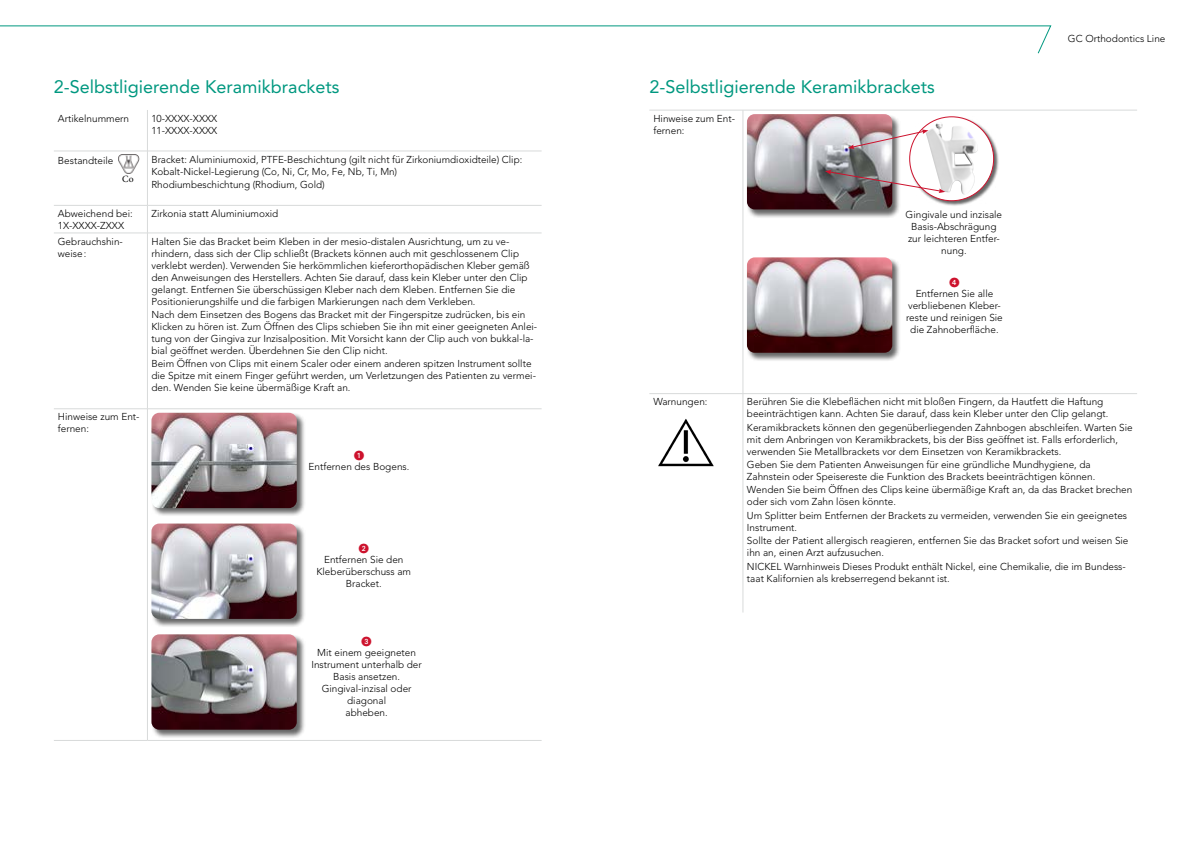
<style>
.page{position:relative;width:1191px;height:842px;background:#fff}
.page>*{position:absolute;margin:0;border:0;box-sizing:border-box;transform-origin:0 0}
.Sub_title{font:18px "Avenir LT Std";color:#009880}
.texte{font:300 10px/12px "Avenir LT Std";color:#000}
.t1{font:9.6px "Minion Pro";color:#000}
.s1{color:#cd122d}
</style>
<div class="page">
<svg style="left:0;top:25px;width:1051px;height:29px"></svg>
<hr style="left:743px;top:110px;width:1px;height:283px;background:#d8dada">
<hr style="left:743px;top:394px;width:1px;height:218px;background:#d8dada">
<hr style="left:649px;top:110px;width:94px;height:1px;background:#d8dada">
<hr style="left:743px;top:110px;width:394px;height:1px;background:#d8dada">
<hr style="left:649px;top:393px;width:94px;height:1px;background:#d8dada">
<hr style="left:743px;top:393px;width:394px;height:1px;background:#d8dada">
<div style="left:747px;top:257px;width:154px;height:104px;background:#000;opacity:.6"></div>
<img style="left:747px;top:257px;width:145px;height:96px">
<div style="left:747px;top:114px;width:154px;height:104px;background:#000;opacity:.6"></div>
<img style="left:747px;top:114px;width:145px;height:95px">
<div style="left:909px;top:117px;width:90px;height:90px;background:#000;opacity:.6"></div>
<div style="left:909px;top:117px;width:84px;height:84px;background:#fff;border-radius:50%"></div>
<img style="left:925px;top:122px;width:53px;height:72px">
<svg style="left:848px;top:129px;width:80px;height:20px"></svg>
<svg style="left:825px;top:170px;width:120px;height:23px"></svg>
<img style="left:658px;top:419px;width:56px;height:48px">
<hr style="left:147px;top:110px;width:1px;height:41px;background:#d8dada">
<hr style="left:54px;top:151px;width:93px;height:1px;background:#d8dada">
<hr style="left:147px;top:151px;width:394px;height:1px;background:#d8dada">
<hr style="left:147px;top:151px;width:1px;height:54px;background:#d8dada">
<hr style="left:54px;top:205px;width:93px;height:1px;background:#d8dada">
<hr style="left:147px;top:205px;width:394px;height:1px;background:#d8dada">
<svg style="left:147px;top:206px;width:1px;height:27px"></svg>
<hr style="left:54px;top:233px;width:93px;height:1px;background:#d8dada">
<hr style="left:147px;top:233px;width:394px;height:1px;background:#d8dada">
<hr style="left:147px;top:233px;width:1px;height:176px;background:#d8dada">
<hr style="left:54px;top:409px;width:93px;height:1px;background:#d8dada">
<hr style="left:147px;top:409px;width:394px;height:1px;background:#d8dada">
<hr style="left:147px;top:409px;width:1px;height:331px;background:#d8dada">
<hr style="left:54px;top:740px;width:93px;height:1px;background:#d8dada">
<hr style="left:147px;top:740px;width:394px;height:1px;background:#d8dada">
<img style="left:118px;top:155px;width:22px;height:19px">
<div style="left:151px;top:413px;width:154px;height:104px;background:#000;opacity:.6"></div>
<img style="left:151px;top:413px;width:146px;height:95px">
<div style="left:151px;top:523px;width:154px;height:104px;background:#000;opacity:.6"></div>
<img style="left:151px;top:523px;width:146px;height:96px">
<div style="left:151px;top:634px;width:154px;height:104px;background:#000;opacity:.6"></div>
<img style="left:151px;top:634px;width:146px;height:96px">
<p class="Sub_title" style="left:54px;top:76px;width:287px">2-Selbstligierende Keramikbrackets</p>
<p class="texte" style="left:58px;top:112px;width:73px">Artikelnummern</p>
<p class="texte" style="left:151px;top:112px;width:67px">10-XXXX-XXXX<br>11-XXXX-XXXX</p>
<p class="texte" style="left:58px;top:154px;width:57px">Bestandteile</p>
<p class="t1" style="left:122px;top:173px;width:13px">Co</p>
<p class="texte" style="left:151px;top:153px;width:372px">Bracket: Aluminiumoxid, PTFE-Beschichtung (gilt nicht für Zirkoniumdioxidteile) Clip:<br>Kobalt-Nickel-Legierung (Co, Ni, Cr, Mo, Fe, Nb, Ti, Mn)</p>
<p class="texte" style="left:151px;top:179px;width:175px">Rhodiumbeschichtung (Rhodium, Gold)</p>
<p class="texte" style="left:58px;top:208px;width:76px">Abweichend bei:<br>1X-XXXX-ZXXX</p>
<p class="texte" style="left:151px;top:208px;width:128px">Zirkonia statt Aluminiumoxid</p>
<p class="texte" style="left:58px;top:235px;width:67px">Gebrauchshin&shy;weise:</p>
<p class="texte" style="left:151px;top:235px;width:380px">Halten Sie das Bracket beim Kleben in der mesio-distalen Ausrichtung, um zu ve&shy;rhindern, dass sich der Clip schließt (Brackets können auch mit geschlossenem Clip verklebt werden). Verwenden Sie herkömmlichen kieferorthopädischen Kleber gemäß den Anweisungen des Herstellers. Achten Sie darauf, dass kein Kleber unter den Clip gelangt. Entfernen Sie überschüssigen Kleber nach dem Kleben. Entfernen Sie die Positionierungshilfe und die farbigen Markierungen nach dem Verkleben.</p>
<p class="texte" style="left:151px;top:308px;width:387px">Nach dem Einsetzen des Bogens das Bracket mit der Fingerspitze zudrücken, bis ein Klicken zu hören ist. Zum Öffnen des Clips schieben Sie ihn mit einer geeigneten Anlei&shy;tung von der Gingiva zur Inzisalposition. Mit Vorsicht kann der Clip auch von bukkal-la&shy;bial geöffnet werden. Überdehnen Sie den Clip nicht.</p>
<p class="texte" style="left:151px;top:358px;width:386px">Beim Öffnen von Clips mit einem Scaler oder einem anderen spitzen Instrument sollte die Spitze mit einem Finger geführt werden, um Verletzungen des Patienten zu vermei&shy;den. Wenden Sie keine übermäßige Kraft an.</p>
<p class="texte" style="left:58px;top:411px;width:83px">Hinweise zum Ent&shy;fernen:</p>
<p class="texte" style="left:308px;top:461px;width:102px">Entfernen des Bogens.</p>
<p class="texte" style="left:324px;top:554px;width:81px">Entfernen Sie den</p>
<p class="texte" style="left:316px;top:566px;width:96px">Kleberüberschuss am</p>
<p class="texte" style="left:346px;top:578px;width:37px">Bracket.</p>
<p class="texte" style="left:311px;top:646px;width:112px;text-align:center">Mit einem geeigneten<br>Instrument unterhalb der<br>Basis ansetzen.</p>
<p class="texte" style="left:322px;top:682px;width:91px;text-align:center">Gingival-inzisal oder diagonal</p>
<p class="texte" style="left:345px;top:706px;width:44px">abheben.</p>
<p class="Sub_title" style="left:649px;top:76px;width:287px">2-Selbstligierende Keramikbrackets</p>
<p class="texte" style="left:653px;top:112px;width:83px">Hinweise zum Ent&shy;fernen:</p>
<p class="texte" style="left:905px;top:208px;width:98px">Gingivale und inzisale</p>
<p class="texte" style="left:911px;top:220px;width:87px">Basis-Abschrägung</p>
<p class="texte" style="left:908px;top:232px;width:93px;text-align:center">zur leichteren Entfer&shy;nung.</p>
<p class="texte" style="left:906px;top:276px;width:98px;text-align:center"><span class="s1">✔<br></span>Entfernen Sie alle verbliebenen Kleber&shy;reste und reinigen Sie die Zahnoberfläche.</p>
<p class="texte" style="left:1068px;top:32px;width:99px">GC Orthodontics Line</p>
<p class="texte" style="left:653px;top:396px;width:56px">Warnungen:</p>
<p class="texte" style="left:747px;top:396px;width:363px">Berühren Sie die Klebeflächen nicht mit bloßen Fingern, da Hautfett die Haftung beeinträchtigen kann. Achten Sie darauf, dass kein Kleber unter den Clip gelangt.</p>
<p class="texte" style="left:747px;top:421px;width:387px">Keramikbrackets können den gegenüberliegenden Zahnbogen abschleifen. Warten Sie mit dem Anbringen von Keramikbrackets, bis der Biss geöffnet ist. Falls erforderlich, verwenden Sie Metallbrackets vor dem Einsetzen von Keramikbrackets.</p>
<p class="texte" style="left:747px;top:459px;width:350px">Geben Sie dem Patienten Anweisungen für eine gründliche Mundhygiene, da<br>Zahnstein oder Speisereste die Funktion des Brackets beeinträchtigen können.</p>
<p class="texte" style="left:747px;top:484px;width:387px">Wenden Sie beim Öffnen des Clips keine übermäßige Kraft an, da das Bracket brechen oder sich vom Zahn lösen könnte.</p>
<p class="texte" style="left:747px;top:509px;width:382px">Um Splitter beim Entfernen der Brackets zu vermeiden, verwenden Sie ein geeignetes<br>Instrument.</p>
<p class="texte" style="left:747px;top:535px;width:383px">Sollte der Patient allergisch reagieren, entfernen Sie das Bracket sofort und weisen Sie ihn an, einen Arzt aufzusuchen.</p>
<p class="texte" style="left:747px;top:560px;width:380px">NICKEL Warnhinweis Dieses Produkt enthält Nickel, eine Chemikalie, die im Bundess&shy;taat Kalifornien als krebserregend bekannt ist.</p>
</div>
